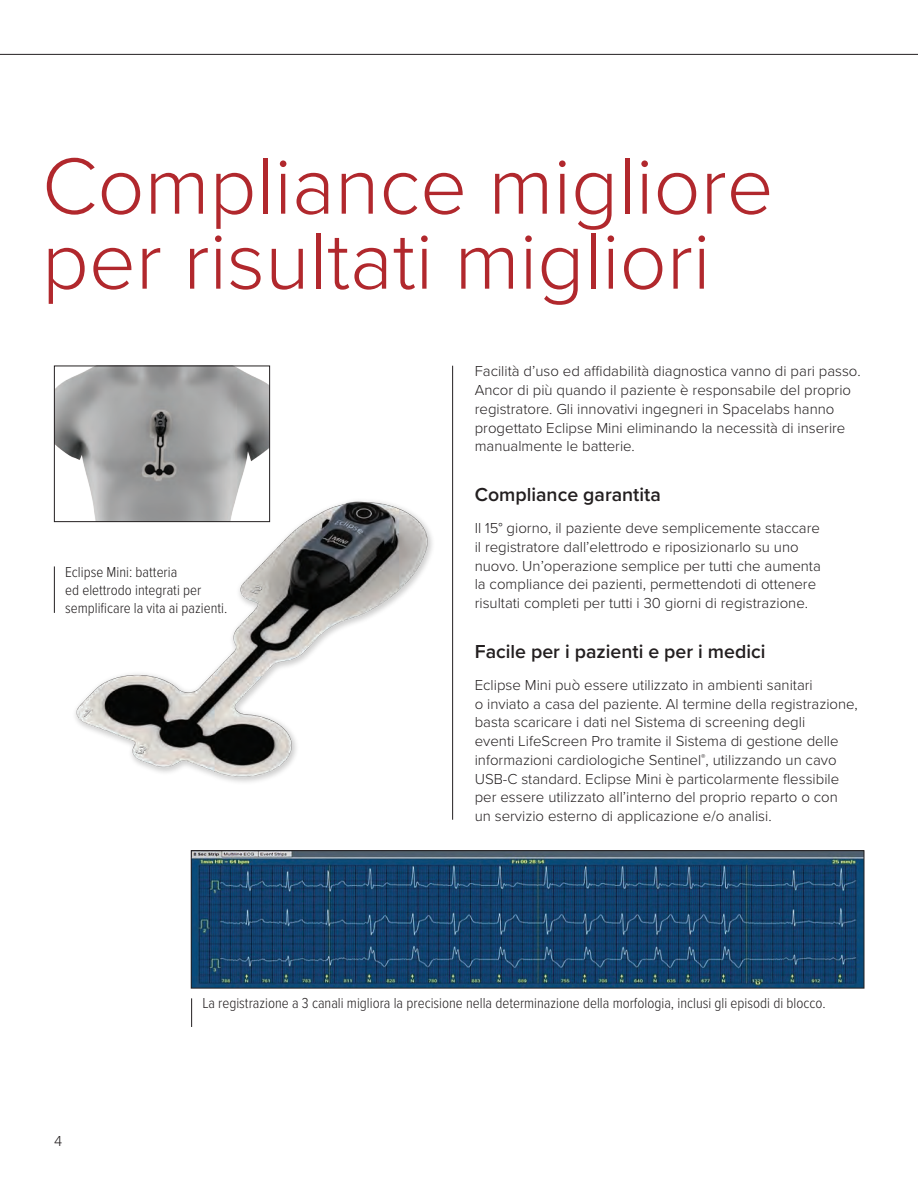
<style>
.page{position:relative;width:918px;height:1188px;background:#fff}
.page>*{position:absolute;margin:0;border:0;box-sizing:border-box;transform-origin:0 0}
.t1{font:300 82.5px/75px "Proxima Nova";color:#b1282d}
.t2{font:600 19.5px "Proxima Nova";color:#231f20}
.t3{font:300 15px/18.8px "Proxima Nova";color:#231f20}
.t4{font:300 15px/18px "Proxima Nova Cond";color:#231f20}
</style>
<div class="page">
<hr style="left:0;top:54px;width:918px;height:1px;background:#231f20">
<img style="left:53px;top:494px;width:401px;height:308px">
<hr style="left:54px;top:566px;width:1px;height:47px;background:#231f20">
<svg style="left:191px;top:998px;width:1px;height:29px"></svg>
<hr style="left:452px;top:366px;width:1px;height:454px;background:#231f20">
<img style="left:56px;top:368px;width:212px;height:152px">
<div style="left:54px;top:366px;width:216px;height:156px;border:1px solid #231f20"></div>
<img style="left:193px;top:853px;width:669px;height:133px">
<div style="left:191px;top:851px;width:673px;height:137px;border:1px solid #231f20"></div>
<p class="t1" style="left:42px;top:144px;width:733px">Compliance migliore per risultati migliori</p>
<p class="t4" style="left:65px;top:562px;width:164px">Eclipse Mini: batteria<br>ed elettrodo integrati per semplificare la vita ai pazienti.</p>
<p class="t3" style="left:475px;top:361px;width:387px">Facilità d’uso ed affidabilità diagnostica vanno di pari passo.<br>Ancor di più quando il paziente è responsabile del proprio registratore. Gli innovativi ingegneri in Spacelabs hanno progettato Eclipse Mini eliminando la necessità di inserire manualmente le batterie.</p>
<p class="t2" style="left:475px;top:480px;width:188px">Compliance garantita</p>
<p class="t3" style="left:475px;top:518px;width:348px">Il 15° giorno, il paziente deve semplicemente staccare il registratore dall’elettrodo e riposizionarlo su uno nuovo. Un’operazione semplice per tutti che aumenta la compliance dei pazienti, permettendoti di ottenere risultati completi per tutti i 30 giorni di registrazione.</p>
<p class="t2" style="left:475px;top:637px;width:292px">Facile per i pazienti e per i medici</p>
<p class="t3" style="left:475px;top:675px;width:385px">Eclipse Mini può essere utilizzato in ambienti sanitari<br>o inviato a casa del paziente. Al termine della registrazione, basta scaricare i dati nel Sistema di screening degli<br>eventi LifeScreen Pro tramite il Sistema di gestione delle informazioni cardiologiche Sentinel<sup>®</sup>, utilizzando un cavo USB-C standard. Eclipse Mini è particolarmente flessibile per essere utilizzato all’interno del proprio reparto o con<br>un servizio esterno di applicazione e/o analisi.</p>
<p class="t3" style="left:54px;top:1131px;width:10px">4</p>
<p class="t4" style="left:202px;top:994px;width:625px">La registrazione a 3 canali migliora la precisione nella determinazione della morfologia, inclusi gli episodi di blocco.</p>
</div>
